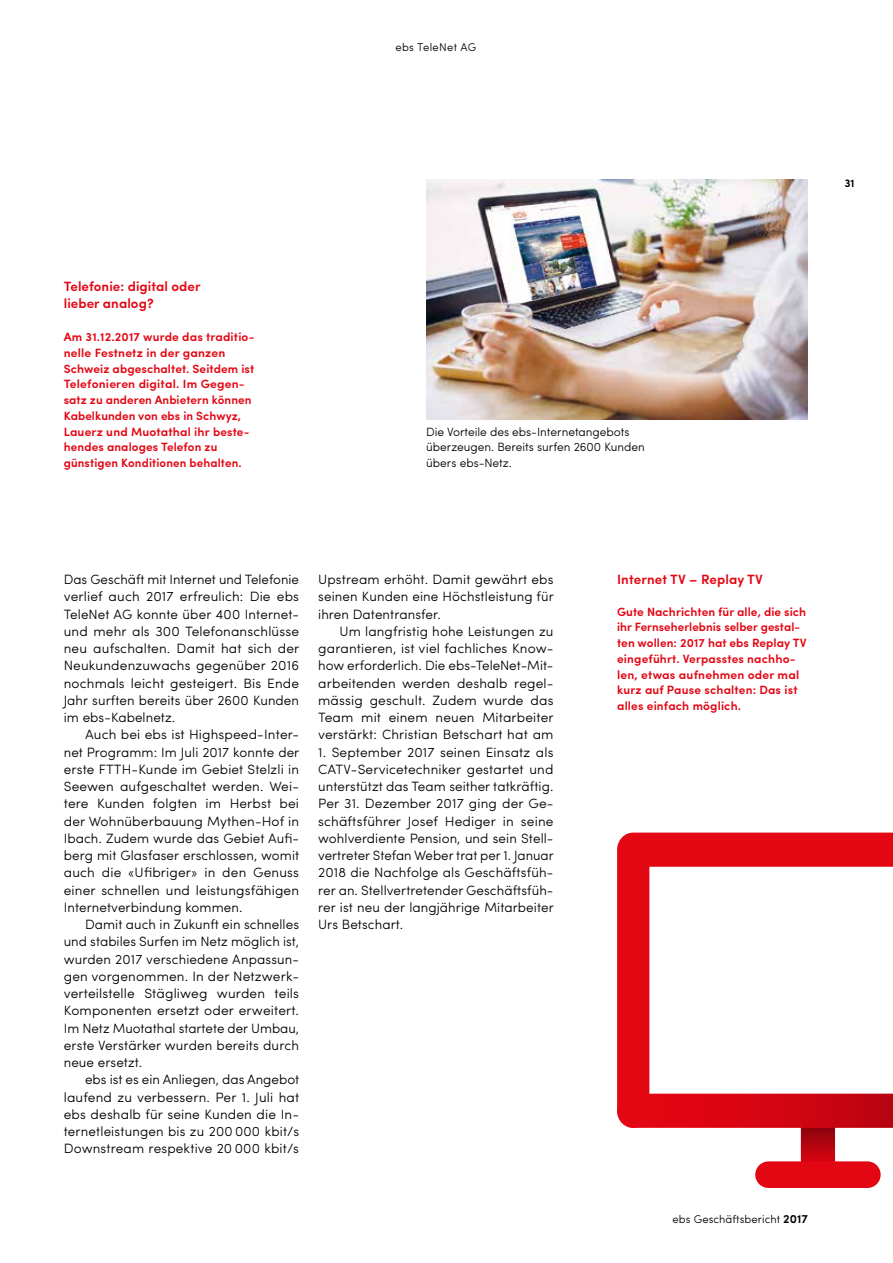
<style>
.page{position:relative;width:893px;height:1263px;background:#fff}
.page>*{position:absolute;margin:0;border:0;box-sizing:border-box;transform-origin:0 0}
.t1{font:300 13.5px/17.2px "Sofia Pro";letter-spacing:.01em;color:#000;text-align:justify}
.t2{font:600 13.5px/17.2px "Sofia Pro";letter-spacing:.005em;color:#e30613}
.t3{font:600 12px/15.8px "Sofia Pro";letter-spacing:.01em;color:#e30613}
.t4{font:300 12px/15.8px "Sofia Pro";color:#000}
.t5{font:300 11.25px "Sofia Pro";letter-spacing:.005em;color:#000}
.t6{font:300 11.25px "Sofia Pro";letter-spacing:.03em;color:#000}
.t7{font:600 11.25px "Sofia Pro";color:#000}
.s1{font-weight:600;font-size:12px}
</style>
<div class="page">
<svg style="left:755px;top:1128px;width:126px;height:59px"></svg>
<svg style="left:617px;top:832px;width:276px;height:296px"></svg>
<div style="left:755px;top:1161px;width:126px;height:27px;background:#e30613;border-radius:13px"></div>
<img style="left:426px;top:179px;width:382px;height:241px">
<p class="t6" style="left:395px;top:39px;width:82px">ebs TeleNet AG</p>
<p class="t2" style="left:64px;top:277px;width:138px">Telefonie: digital oder lieber analog?</p>
<p class="t3" style="left:64px;top:328px;width:192px">Am 31.12.2017 wurde das traditio&shy;nelle Festnetz in der ganzen<br>Schweiz abgeschaltet. Seitdem ist<br>Telefonieren digital. Im Gegen&shy;satz zu anderen Anbietern können<br>Kabelkunden von ebs in Schwyz,<br>Lauerz und Muotathal ihr beste&shy;hendes analoges Telefon zu günstigen Konditionen behalten.</p>
<p class="t4" style="left:426px;top:423px;width:220px">Die Vorteile des ebs-Internetangebots überzeugen. Bereits surfen 2600 Kunden übers ebs-Netz.</p>
<p class="t7" style="left:844px;top:175px;width:12px">31</p>
<p class="t1" style="left:64px;top:570px;width:237px">Das Geschäft mit Internet und Telefonie verlief auch 2017 erfreulich: Die ebs TeleNet AG konnte über 400 Internet&shy;und mehr als 300 Telefonanschlüsse neu aufschalten. Damit hat sich der Neukundenzuwachs gegenüber 2016 nochmals leicht gesteigert. Bis Ende Jahr surften bereits über 2600 Kunden im ebs-Kabelnetz.</p>
<p class="t1" style="left:64px;top:725px;width:237px;text-indent:21px">Auch bei ebs ist Highspeed-Inter&shy;net Programm: Im Juli 2017 konnte der erste FTTH-Kunde im Gebiet Stelzli in Seewen aufgeschaltet werden. Wei&shy;tere Kunden folgten im Herbst bei der Wohnüberbauung Mythen-Hof in Ibach. Zudem wurde das Gebiet Aufi&shy;berg mit Glasfaser erschlossen, womit auch die «Ufibriger» in den Genuss einer schnellen und leistungsfähigen Internetverbindung kommen.</p>
<p class="t1" style="left:64px;top:915px;width:237px;text-indent:21px">Damit auch in Zukunft ein schnelles und stabiles Surfen im Netz möglich ist, wurden 2017 verschiedene Anpassun&shy;gen vorgenommen. In der Netzwerk&shy;verteilstelle Stägliweg wurden teils Komponenten ersetzt oder erweitert.<br>Im Netz Muotathal startete der Umbau, erste Verstärker wurden bereits durch neue ersetzt.</p>
<p class="t1" style="left:64px;top:1070px;width:237px;text-indent:21px">ebs ist es ein Anliegen, das Angebot laufend zu verbessern. Per 1. Juli hat ebs deshalb für seine Kunden die In&shy;ternetleistungen bis zu 200 000 kbit/s Downstream respektive 20 000 kbit/s</p>
<p class="t1" style="left:318px;top:570px;width:237px">Upstream erhöht. Damit gewährt ebs seinen Kunden eine Höchstleistung für ihren Datentransfer.</p>
<p class="t1" style="left:318px;top:622px;width:237px;text-indent:21px">Um langfristig hohe Leistungen zu garantieren, ist viel fachliches Know&shy;how erforderlich. Die ebs-TeleNet-Mit&shy;arbeitenden werden deshalb regel&shy;mässig geschult. Zudem wurde das Team mit einem neuen Mitarbeiter verstärkt: Christian Betschart hat am</p>
<p class="t1" style="left:318px;top:742px;width:237px">1. September 2017 seinen Einsatz als CATV-Servicetechniker gestartet und unterstützt das Team seither tatkräftig.<br>Per 31. Dezember 2017 ging der Ge&shy;schäftsführer Josef Hediger in seine wohlverdiente Pension, und sein Stell&shy;vertreter Stefan Weber trat per 1. Januar 2018 die Nachfolge als Geschäftsfüh&shy;rer an. Stellvertretender Geschäftsfüh&shy;rer ist neu der langjährige Mitarbeiter Urs Betschart.</p>
<p class="t2" style="left:617px;top:570px;width:147px">Internet TV – Replay TV</p>
<p class="t3" style="left:617px;top:603px;width:191px">Gute Nachrichten für alle, die sich ihr Fernseherlebnis selber gestal&shy;ten wollen: 2017 hat ebs Replay TV eingeführt. Verpasstes nachho&shy;len, etwas aufnehmen oder mal kurz auf Pause schalten: Das ist alles einfach möglich.</p>
<p class="t5" style="left:673px;top:1210px;width:137px">ebs Geschäftsbericht <span class="s1">2017</span></p>
</div>
